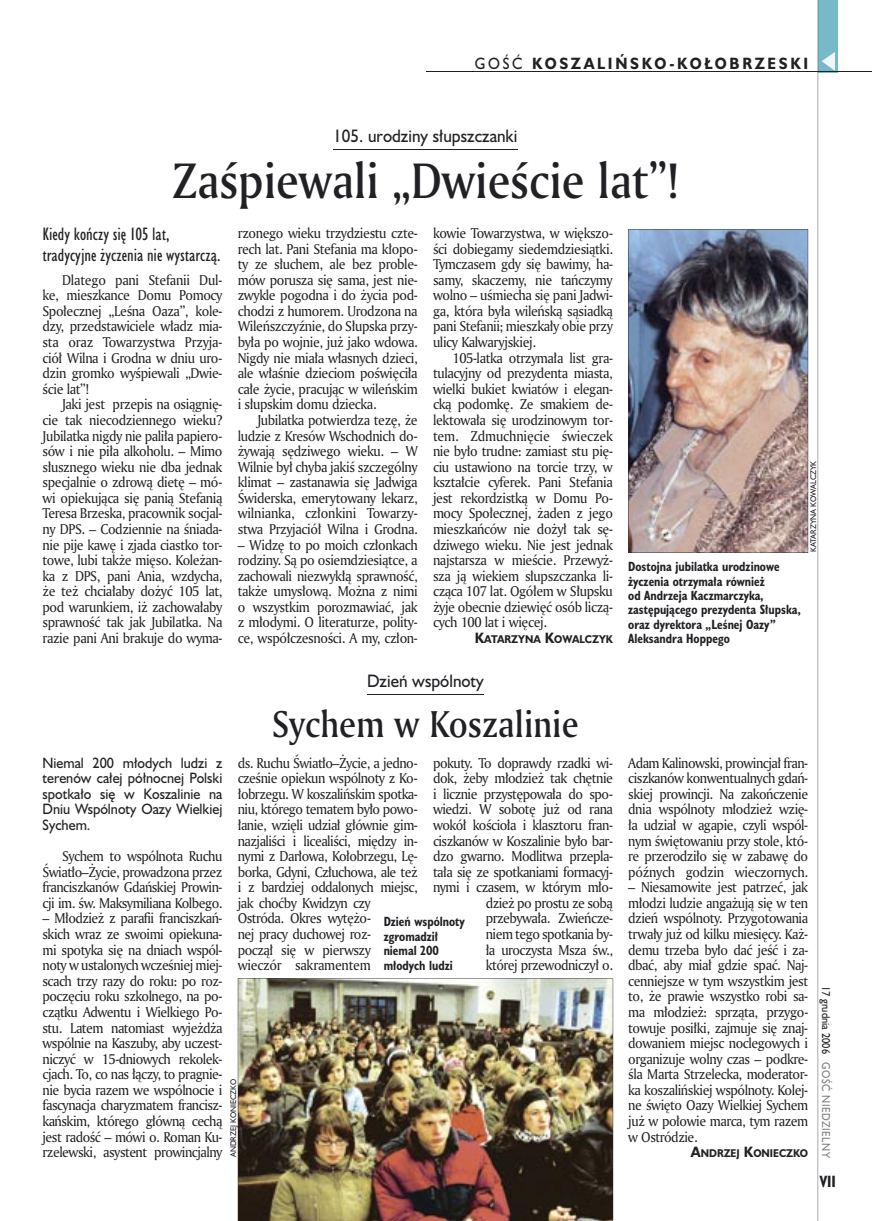
<style>
.page{position:relative;width:872px;height:1221px;background:#fff}
.page>*{position:absolute;margin:0;border:0;box-sizing:border-box;transform-origin:0 0}
.t1{font:48px "Amerigo Md PL";color:#212125;scale:.9 1}
.t2{font:36px "Amerigo Md PL";color:#212125;scale:.9 1}
.t3{font:16.5px/21px "Humanst 521 Cn PL";color:#212125}
.t4{font:16.5px "Humanst 521 PL";color:#212125;scale:.94 1}
.t5{font:700 15px "Humanst 521 PL";letter-spacing:.2em;color:#212125;scale:.9 1}
.t6{font:700 15px "Humanst 521 Cn PL";color:#212125;scale:.94 1}
.t7{font:13.8px/15.6px "Amerigo PL";letter-spacing:-.04em;color:#212125;text-align:justify;scale:.94 1}
.t8{font:13.8px/15.6px "Humanst 521 PL";color:#212125;text-align:justify;scale:.94 1}
.t9{font:700 12.3px/14.4px "Humanst 521 Cn PL";color:#212125;scale:.94 1}
.t10{font:10.5px "Humanst 521 PL";letter-spacing:.05em;color:#7f7e83;scale:.9 1}
.t11{font:10.5px "Humanst 521 PL";color:#212125;scale:.9 1}
.t12{font:700 10.35px "Humanst 521 PL";color:#212125;scale:.9 1}
.t13{font:7.5px "Humanst 521 PL";color:#212125;scale:.94 1}
.s1{font-weight:400}
.s2{font-size:13.8px}
</style>
<div class="page">
<div style="left:818px;top:0;width:19px;height:72px;background:#76baca"></div>
<hr style="left:817px;top:0;width:1px;height:1220px;background:#212125">
<svg style="left:821px;top:52px;width:14px;height:19px"></svg>
<hr style="left:425px;top:72px;width:447px;height:1px;background:#212125">
<hr style="left:333px;top:149px;width:184px;height:1px;background:#212125">
<img style="left:628px;top:229px;width:180px;height:324px">
<hr style="left:367px;top:694px;width:117px;height:1px;background:#212125">
<img style="left:238px;top:978px;width:375px;height:242px">
<p class="t5" style="left:475px;top:53px;width:372px"><span class="s1">GOŚĆ</span> KOSZALIŃSKO-KOŁOBRZESKI</p>
<p class="t4" style="left:333px;top:125px;width:197px">105. urodziny słupszczanki</p>
<h1 class="t1" style="left:172px;top:149px;width:564px">Zaśpiewali „Dwieście lat”!</h1>
<p class="t3" style="left:43px;top:223px;width:179px">Kiedy kończy się 105 lat, tradycyjne życzenia nie wystarczą.</p>
<p class="t7" style="left:43px;top:271px;width:193px;text-indent:20px">Dlatego pani Stefanii Dul&shy;ke, mieszkance Domu Pomocy Społecznej „Leśna Oaza”, kole&shy;dzy, przedstawiciele władz mia&shy;sta oraz Towarzystwa Przyja&shy;ciół Wilna i Grodna w dniu uro&shy;dzin gromko wyśpiewali „Dwie&shy;ście lat”!</p>
<p class="t7" style="left:43px;top:396px;width:193px;text-indent:20px">Jaki jest przepis na osiągnię&shy;cie tak niecodziennego wieku?<br>Jubilatka nigdy nie paliła papiero&shy;sów i nie piła alkoholu. – Mimo słusznego wieku nie dba jednak specjalnie o zdrową dietę – mó&shy;wi opiekująca się panią Stefanią Teresa Brzeska, pracownik socjal&shy;ny DPS. – Codziennie na śniada&shy;nie pije kawę i zjada ciastko tor&shy;towe, lubi także mięso. Koleżan&shy;ka z DPS, pani Ania, wzdycha, że też chciałaby dożyć 105 lat, pod warunkiem, iż zachowałaby sprawność tak jak Jubilatka. Na razie pani Ani brakuje do wyma-</p>
<p class="t7" style="left:238px;top:225px;width:193px">rzonego wieku trzydziestu czte&shy;rech lat. Pani Stefania ma kłopo&shy;ty ze słuchem, ale bez proble&shy;mów porusza się sama, jest nie&shy;zwykle pogodna i do życia pod&shy;chodzi z humorem. Urodzona na Wileńszczyźnie, do Słupska przy&shy;była po wojnie, już jako wdowa.<br>Nigdy nie miała własnych dzieci, ale właśnie dzieciom poświęciła całe życie, pracując w wileńskim i słupskim domu dziecka.</p>
<p class="t7" style="left:238px;top:412px;width:193px;text-indent:20px">Jubilatka potwierdza tezę, że ludzie z Kresów Wschodnich do&shy;żywają sędziwego wieku. – W Wilnie był chyba jakiś szczególny klimat – zastanawia się Jadwiga Świderska, emerytowany lekarz, wilnianka, członkini Towarzy&shy;stwa Przyjaciół Wilna i Grodna.</p>
<p class="t7" style="left:238px;top:536px;width:193px">– Widzę to po moich członkach rodziny. Są po osiemdziesiątce, a zachowali niezwykłą sprawność, także umysłową. Można z nimi o wszystkim porozmawiać, jak z młodymi. O literaturze, polity&shy;ce, współczesności. A my, człon-</p>
<p class="t7" style="left:433px;top:225px;width:193px">kowie Towarzystwa, w większo&shy;ści dobiegamy siedemdziesiątki.<br>Tymczasem gdy się bawimy, ha&shy;samy, skaczemy, nie tańczymy wolno – uśmiecha się pani Jadwi&shy;ga, która była wileńską sąsiadką pani Stefanii; mieszkały obie przy ulicy Kalwaryjskiej.</p>
<p class="t7" style="left:433px;top:349px;width:193px;text-indent:20px">105-latka otrzymała list gra&shy;tulacyjny od prezydenta miasta, wielki bukiet kwiatów i elegan&shy;cką podomkę. Ze smakiem de&shy;lektowała się urodzinowym tor&shy;tem. Zdmuchnięcie świeczek nie było trudne: zamiast stu pię&shy;ciu ustawiono na torcie trzy, w kształcie cyferek. Pani Stefania jest rekordzistką w Domu Po&shy;mocy Społecznej, żaden z jego mieszkańców nie dożył tak sę&shy;dziwego wieku. Nie jest jednak najstarsza w mieście. Przewyż&shy;sza ją wiekiem słupszczanka li&shy;cząca 107 lat. Ogółem w Słupsku żyje obecnie dziewięć osób liczą&shy;cych 100 lat i więcej.</p>
<p class="t12" style="left:475px;top:632px;width:155px"><span class="s2">K</span>ATARZYNA <span class="s2">K</span>OWALCZYK</p>
<p class="t9" style="left:628px;top:559px;width:185px">Dostojna jubilatka urodzinowe życzenia otrzymała również<br>od Andrzeja Kaczmarczyka, zastępującego prezydenta Słupska, oraz dyrektora „Leśnej Oazy”<br>Aleksandra Hoppego</p>
<p class="t13" style="left:808px;top:551px;width:98px;rotate:-90deg">KATARZYNA KOWALCZYK</p>
<p class="t4" style="left:367px;top:670px;width:126px">Dzień wspólnoty</p>
<h2 class="t2" style="left:272px;top:699px;width:342px">Sychem w Koszalinie</h2>
<p class="t7" style="left:238px;top:754px;width:193px;text-align:left">ds. Ruchu Światło–Życie, a jedno&shy;cześnie opiekun wspólnoty z Ko&shy;łobrzegu. W koszalińskim spotka&shy;niu, którego tematem było powo&shy;łanie, wzięli udział głównie gim&shy;nazjaliści i licealiści, między in&shy;nymi z Darłowa, Kołobrzegu, Lę&shy;borka, Gdyni, Człuchowa, ale też i z bardziej oddalonych miejsc, jak choćby Kwidzyn czy<br>Ostróda. Okres wytężo-<br>nej pracy duchowej roz-<br>począł się w pierwszy wieczór sakramentem</p>
<p class="t7" style="left:433px;top:754px;width:193px;text-align:right">pokuty. To doprawdy rzadki wi&shy;dok, żeby młodzież tak chętnie i licznie przystępowała do spo&shy;wiedzi. W sobotę już od rana wokół kościoła i klasztoru fran&shy;ciszkanów w Koszalinie było bar&shy;dzo gwarno. Modlitwa przepla&shy;tała się ze spotkaniami formacyj&shy;nymi i czasem, w którym mło&shy;dzież po prostu ze sobą przebywała. Zwieńcze-<br>niem tego spotkania by-<br>ła uroczysta Msza św.,<br>której przewodniczył o.</p>
<p class="t7" style="left:628px;top:754px;width:193px">Adam Kalinowski, prowincjał fran&shy;ciszkanów konwentualnych gdań&shy;skiej prowincji. Na zakończenie dnia wspólnoty młodzież wzię&shy;ła udział w agapie, czyli wspól&shy;nym świętowaniu przy stole, któ&shy;re przerodziło się w zabawę do późnych godzin wieczornych.</p>
<p class="t8" style="left:43px;top:754px;width:193px">Niemal 200 młodych ludzi z terenów całej północnej Polski spotkało się w Koszalinie na Dniu Wspólnoty Oazy Wielkiej Sychem.</p>
<p class="t7" style="left:43px;top:848px;width:193px;text-indent:20px">Sychem to wspólnota Ruchu Światło–Życie, prowadzona przez franciszkanów Gdańskiej Prowin&shy;cji im. św. Maksymiliana Kolbego.</p>
<p class="t7" style="left:43px;top:910px;width:193px">– Młodzież z parafii franciszkań&shy;skich wraz ze swoimi opiekuna&shy;mi spotyka się na dniach wspól&shy;noty w ustalonych wcześniej miej&shy;scach trzy razy do roku: po roz&shy;poczęciu roku szkolnego, na po&shy;czątku Adwentu i Wielkiego Po&shy;stu. Latem natomiast wyjeżdża wspólnie na Kaszuby, aby uczest&shy;niczyć w 15-dniowych rekolek&shy;cjach. To, co nas łączy, to pragnie&shy;nie bycia razem we wspólnocie i fascynacja charyzmatem francisz&shy;kańskim, którego główną cechą jest radość – mówi o. Roman Ku&shy;rzelewski, asystent prowincjalny</p>
<p class="t7" style="left:628px;top:879px;width:193px">– Niesamowite jest patrzeć, jak młodzi ludzie angażują się w ten dzień wspólnoty. Przygotowania trwały już od kilku miesięcy. Każ&shy;demu trzeba było dać jeść i za&shy;dbać, aby miał gdzie spać. Naj&shy;cenniejsze w tym wszystkim jest to, że prawie wszystko robi sa&shy;ma młodzież: sprząta, przygo&shy;towuje posiłki, zajmuje się znaj&shy;dowaniem miejsc noclegowych i organizuje wolny czas – podkre&shy;śla Marta Strzelecka, moderator&shy;ka koszalińskiej wspólnoty. Kolej&shy;ne święto Oazy Wielkiej Sychem już w połowie marca, tym razem w Ostródzie.</p>
<p class="t9" style="left:384px;top:914px;width:88px">Dzień wspólnoty zgromadził niemal 200 młodych ludzi</p>
<p class="t13" style="left:228px;top:1156px;width:85px;rotate:-90deg">ANDRZEJ KONIECZKO</p>
<p class="t12" style="left:691px;top:1146px;width:132px"><span class="s2">A</span>NDRZEJ <span class="s2">K</span>ONIECZKO</p>
<p class="t11" style="left:833px;top:985px;width:77px;rotate:90deg">17 grudnia 2006</p>
<p class="t10" style="left:833px;top:1062px;width:108px;rotate:90deg">GOŚĆ NIEDZIELNY</p>
<p class="t6" style="left:819px;top:1171px;width:19px">VII</p>
</div>
